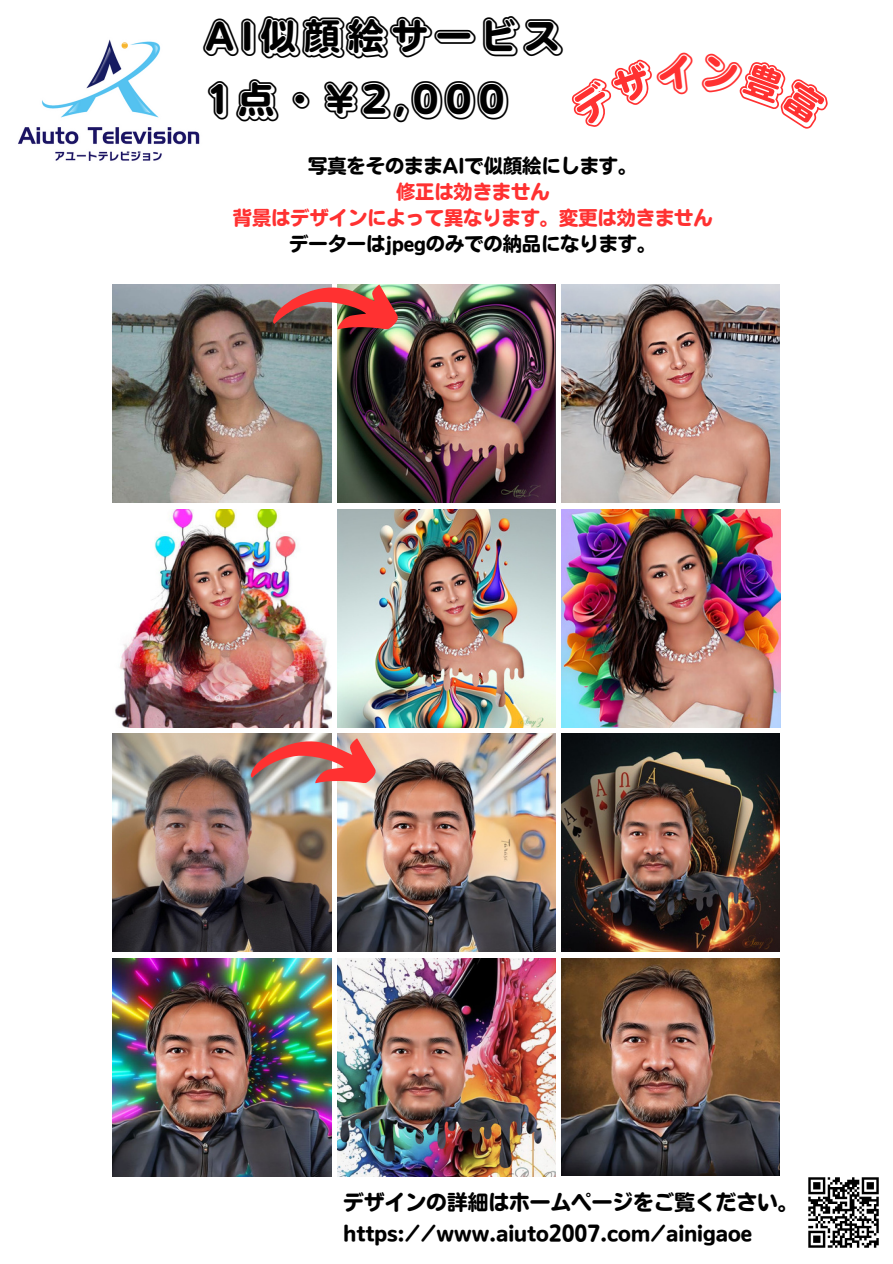
<style>
.page{position:relative;width:893px;height:1264px;background:#fff}
.page>*{position:absolute;margin:0;border:0;box-sizing:border-box;transform-origin:0 0}
.t1{font:43.95px "Mty Sousyoku Em Mr Jis W6";color:#000}
.t2{font:20.7px "Nud Motoya Maru Std W6";color:#000}
.t3{font:19.2px "Nud Motoya Maru Std W6";color:#000}
.t4{font:19.2px "Nud Motoya Maru Std W6";color:#ff3131}
</style>
<div class="page">
<img style="left:113px;top:284px;width:218px;height:218px">
<img style="left:337px;top:284px;width:218px;height:218px">
<img style="left:561px;top:284px;width:218px;height:218px">
<img style="left:114px;top:509px;width:217px;height:218px">
<img style="left:337px;top:509px;width:218px;height:218px">
<img style="left:561px;top:509px;width:219px;height:218px">
<img style="left:113px;top:733px;width:218px;height:218px">
<img style="left:337px;top:733px;width:218px;height:218px">
<img style="left:561px;top:733px;width:218px;height:218px">
<img style="left:18px;top:39px;width:182px;height:122px">
<svg style="left:808px;top:1177px;width:71px;height:71px"></svg>
<img style="left:272px;top:284px;width:126px;height:45px">
<img style="left:250px;top:738px;width:126px;height:45px">
<img style="left:113px;top:958px;width:218px;height:218px">
<img style="left:337px;top:958px;width:218px;height:218px">
<img style="left:561px;top:958px;width:218px;height:217px">
<p class="t1" style="left:202px;top:15px;width:364px">AI似顔絵サービス</p>
<p class="t1" style="left:202px;top:78px;width:308px">1点・¥2,000</p>
<p class="t3" style="left:308px;top:156px;width:330px">写真をそのままAIで似顔絵にします。</p>
<p class="t4" style="left:396px;top:182px;width:155px">修正は効きません</p>
<p class="t4" style="left:233px;top:208px;width:481px">背景はデザインによって異なります。変更は効きません</p>
<p class="t3" style="left:289px;top:234px;width:368px">データーはjpegのみでの納品になります。</p>
<p class="t2" style="left:343px;top:1191px;width:456px">デザインの詳細はホームページをご覧ください。</p>
<p class="t2" style="left:343px;top:1222px;width:410px">https://www.aiuto2007.com/ainigaoe</p>
</div>
